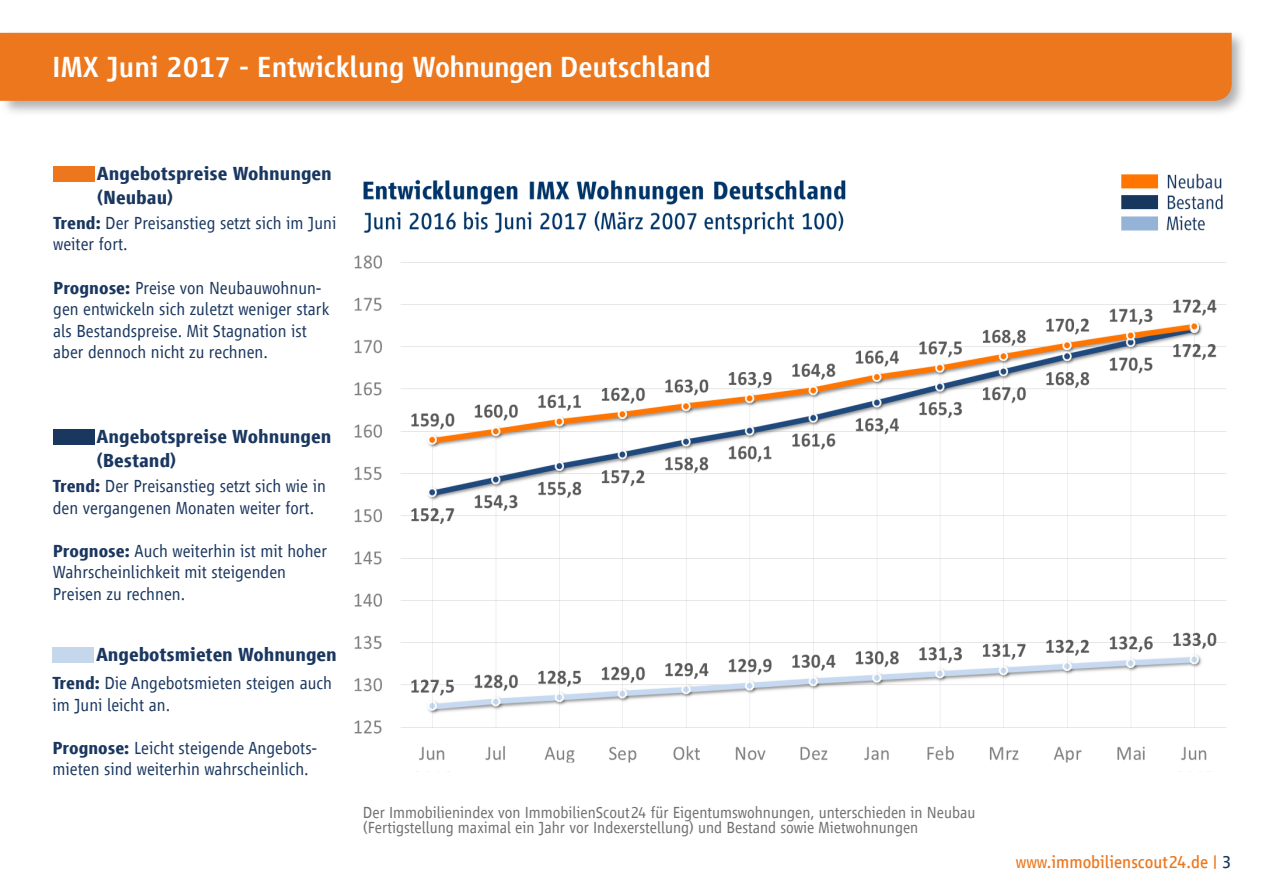
<style>
.page{position:relative;width:1263px;height:893px;background:#fff}
.page>*{position:absolute;margin:0;border:0;box-sizing:border-box;transform-origin:0 0}
.t1{font:500 30px "Scout Vialog";color:#fff}
.t2{font:700 19.5px/23.4px "Scout Vialog";color:#1a3760}
.t3{font:300 18px/21.6px "Scout Vialog";color:#1a3760}
.t4{font:18px "Scout Vialog";color:#ed771d}
.t5{font:300 16.5px/15px "Scout Vialog";color:#706f6f}
.s1{font-weight:700}
.s2{color:#1b3760}
</style>
<div class="page">
<svg style="left:0;top:32px;width:1243px;height:81px"></svg>
<div style="left:0;top:33px;width:1232px;height:68px;background:#ed771d"></div>
<div style="left:53px;top:166px;width:42px;height:16px;background:#ed771d"></div>
<div style="left:53px;top:429px;width:41px;height:16px;background:#1a3760"></div>
<div style="left:52px;top:647px;width:42px;height:16px;background:#c4d7ed"></div>
<img style="left:354px;top:173px;width:872px;height:599px">
<h1 class="t1" style="left:52px;top:50px;width:660px">IMX Juni 2017 - Entwicklung Wohnungen Deutschland</h1>
<p class="t2" style="left:97px;top:162px;width:237px">Angebotspreise Wohnungen (Neubau)</p>
<p class="t3" style="left:53px;top:212px;width:285px"><span class="s1">Trend:</span> Der Preisanstieg setzt sich im Juni weiter fort.</p>
<p class="t3" style="left:53px;top:277px;width:278px"><span class="s1">Prognose:</span> Preise von Neubauwohnun&shy;gen entwickeln sich zuletzt weniger stark als Bestandspreise. Mit Stagnation ist aber dennoch nicht zu rechnen.</p>
<p class="t2" style="left:96px;top:425px;width:237px">Angebotspreise Wohnungen (Bestand)</p>
<p class="t3" style="left:53px;top:475px;width:275px"><span class="s1">Trend:</span> Der Preisanstieg setzt sich wie in den vergangenen Monaten weiter fort.</p>
<p class="t3" style="left:53px;top:540px;width:276px"><span class="s1">Prognose:</span> Auch weiterhin ist mit hoher<br>Wahrscheinlichkeit mit steigenden<br>Preisen zu rechnen.</p>
<p class="t2" style="left:96px;top:642px;width:242px">Angebotsmieten Wohnungen</p>
<p class="t3" style="left:52px;top:672px;width:281px"><span class="s1">Trend:</span> Die Angebotsmieten steigen auch im Juni leicht an.</p>
<p class="t3" style="left:52px;top:737px;width:266px"><span class="s1">Prognose:</span> Leicht steigende Angebots&shy;mieten sind weiterhin wahrscheinlich.</p>
<p class="t5" style="left:363px;top:805px;width:614px">Der Immobilienindex von ImmobilienScout24 für Eigentumswohnungen, unterschieden in Neubau (Fertigstellung maximal ein Jahr vor Indexerstellung) und Bestand sowie Mietwohnungen</p>
<p class="t4" style="left:1016px;top:852px;width:217px">www.immobilienscout24.de | <span class="s2">3</span></p>
</div>
